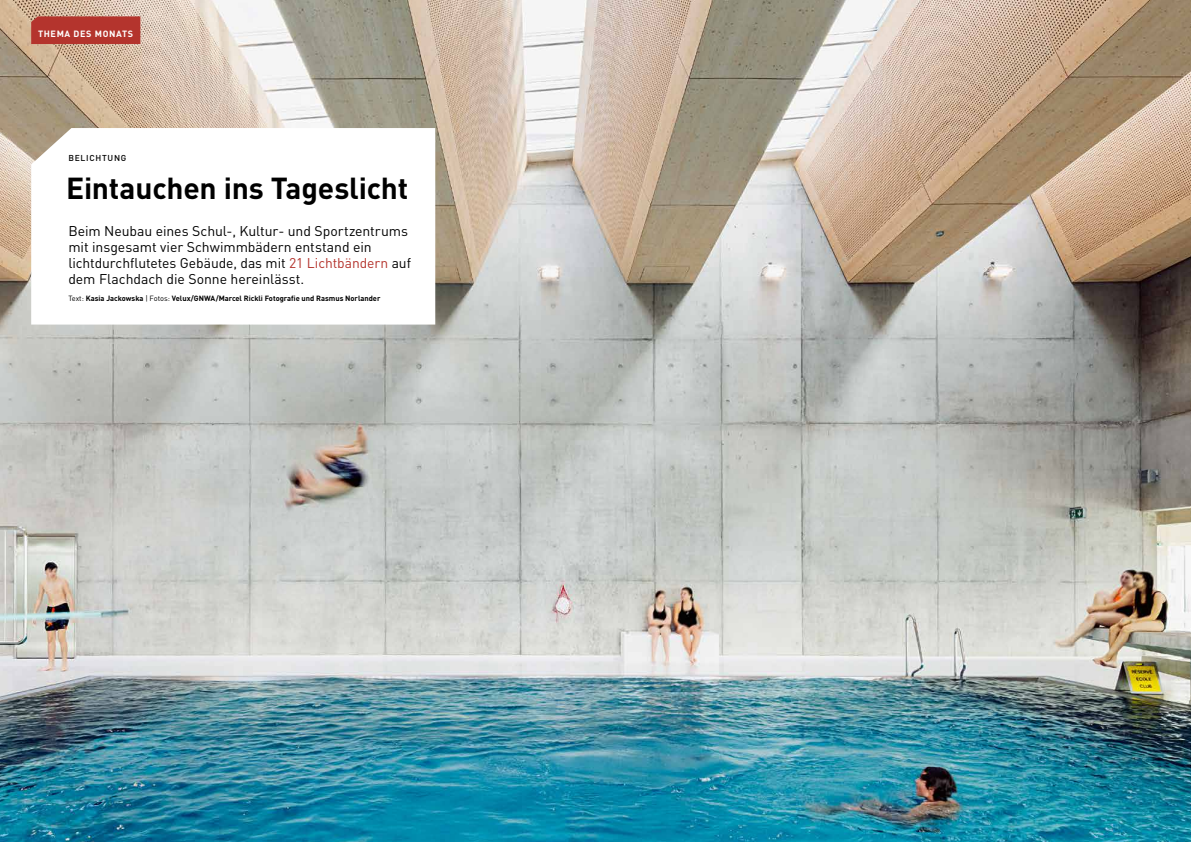
<style>
.page{position:relative;width:1191px;height:842px;background:#fff}
.page>*{position:absolute;margin:0;border:0;box-sizing:border-box;transform-origin:0 0}
.t1{font:700 30px "DIN Pro";letter-spacing:-.01em;color:#000}
.t2{font:14px/16px "DIN Pro";letter-spacing:-.005em;color:#000}
.t3{font:700 9px "DIN Pro";letter-spacing:.07em;color:#fff}
.t4{font:500 8.5px "DIN Pro";letter-spacing:.085em;color:#000}
.t5{font:700 7.5px "DIN Pro";color:#000}
.s1{color:#b4342d}
.s2{font-weight:400}
</style>
<div class="page">
<img style="left:0;top:0;width:1191px;height:842px">
<div style="left:31px;top:16px;width:109px;height:28px;background:#b4342d"></div>
<svg style="left:31px;top:128px;width:404px;height:197px"></svg>
<p class="t3" style="left:38px;top:27px;width:97px">THEMA DES MONATS</p>
<p class="t4" style="left:68px;top:152px;width:60px">BELICHTUNG</p>
<h1 class="t1" style="left:66px;top:168px;width:343px">Eintauchen ins Tageslicht</h1>
<p class="t2" style="left:68px;top:222px;width:344px">Beim Neubau eines Schul-, Kultur- und Sportzentrums mit insgesamt vier Schwimmbädern entstand ein lichtdurchflutetes Gebäude, das mit <span class="s1">21 Lichtbändern</span> auf dem Flachdach die Sonne hereinlässt.</p>
<p class="t5" style="left:68px;top:293px;width:314px"><span class="s2">Text:</span> Kasia Jackowska <span class="s2">| Fotos:</span> Velux/GNWA/Marcel Rickli Fotografie und Rasmus Norlander</p>
</div>
